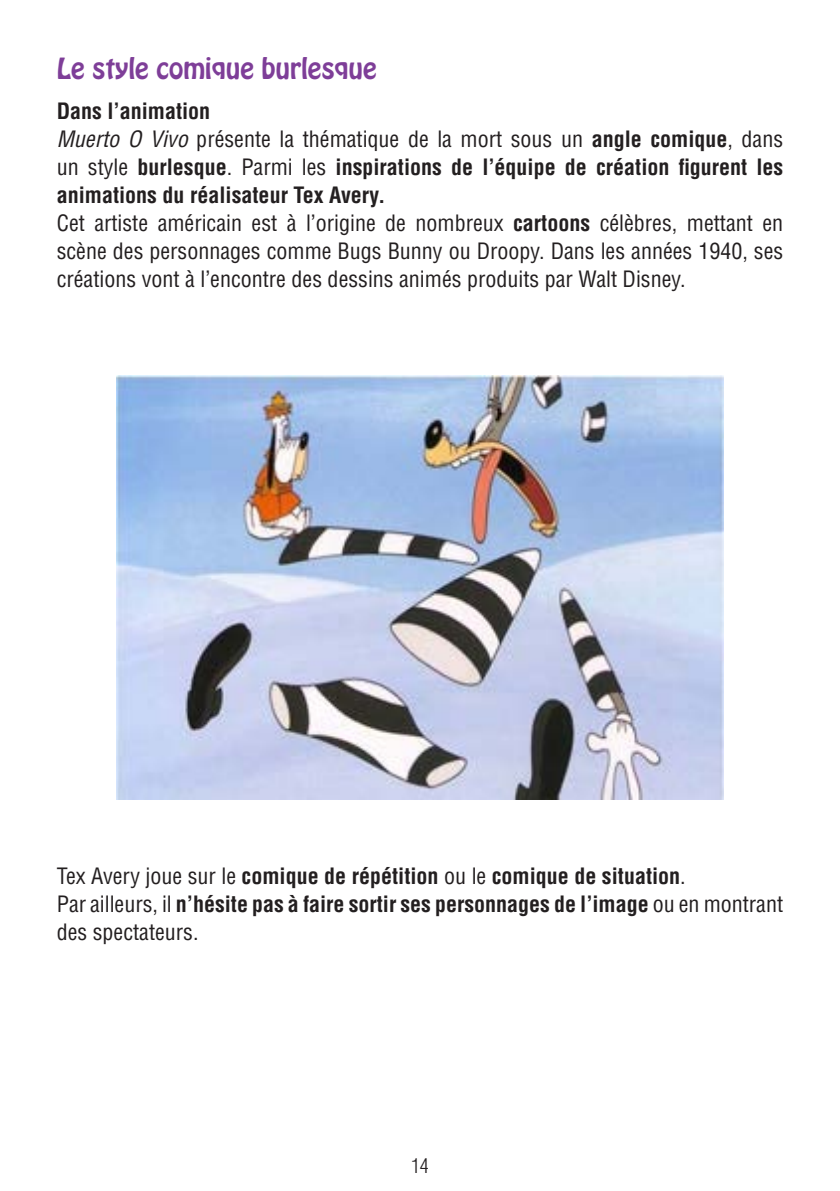
<style>
.page{position:relative;width:840px;height:1191px;background:#fff}
.page>*{position:absolute;margin:0;border:0;box-sizing:border-box;transform-origin:0 0}
.t1{font:25.8px "Hobo Std";color:#7e3e98}
.t2{font:700 condensed 22px/28px "Helvetica LT Std";color:#231f20}
.t3{font:condensed 22px/28px "Helvetica LT Std";color:#231f20;text-align:justify}
.t4{font:300 condensed 20px "Helvetica LT Std";color:#231f20}
.s1{font-weight:400;font-style:italic}
.s2{font-weight:400}
.s3{font-weight:700}
</style>
<div class="page">
<img style="left:117px;top:375px;width:605px;height:424px">
<p class="t1" style="left:57px;top:50px;width:321px">Le style comique burlesque</p>
<p class="t2" style="left:57px;top:97px;width:155px">Dans l’animation</p>
<p class="t2" style="left:57px;top:125px;width:727px;text-align:justify"><span class="s1">Muerto O Vivo</span> <span class="s2">présente la thématique de la mort sous un</span> angle comique<span class="s2">, dans un style</span> burlesque<span class="s2">. Parmi les</span> inspirations de l’équipe de création figurent les animations du réalisateur Tex Avery.</p>
<p class="t3" style="left:57px;top:209px;width:727px">Cet artiste américain est à l’origine de nombreux <span class="s3">cartoons</span> célèbres, mettant en scène des personnages comme Bugs Bunny ou Droopy. Dans les années 1940, ses créations vont à l’encontre des dessins animés produits par Walt Disney.</p>
<p class="t2" style="left:57px;top:861px;width:630px"><span class="s2">Tex Avery joue sur le</span> comique de répétition <span class="s2">ou le</span> comique de situation<span class="s2">.</span></p>
<p class="t2" style="left:57px;top:889px;width:727px"><span class="s2">Par ailleurs, il</span> n’hésite pas à faire sortir ses personnages de l’image <span class="s2">ou en montrant des spectateurs.</span></p>
<p class="t4" style="left:411px;top:1152px;width:19px">14</p>
</div>
